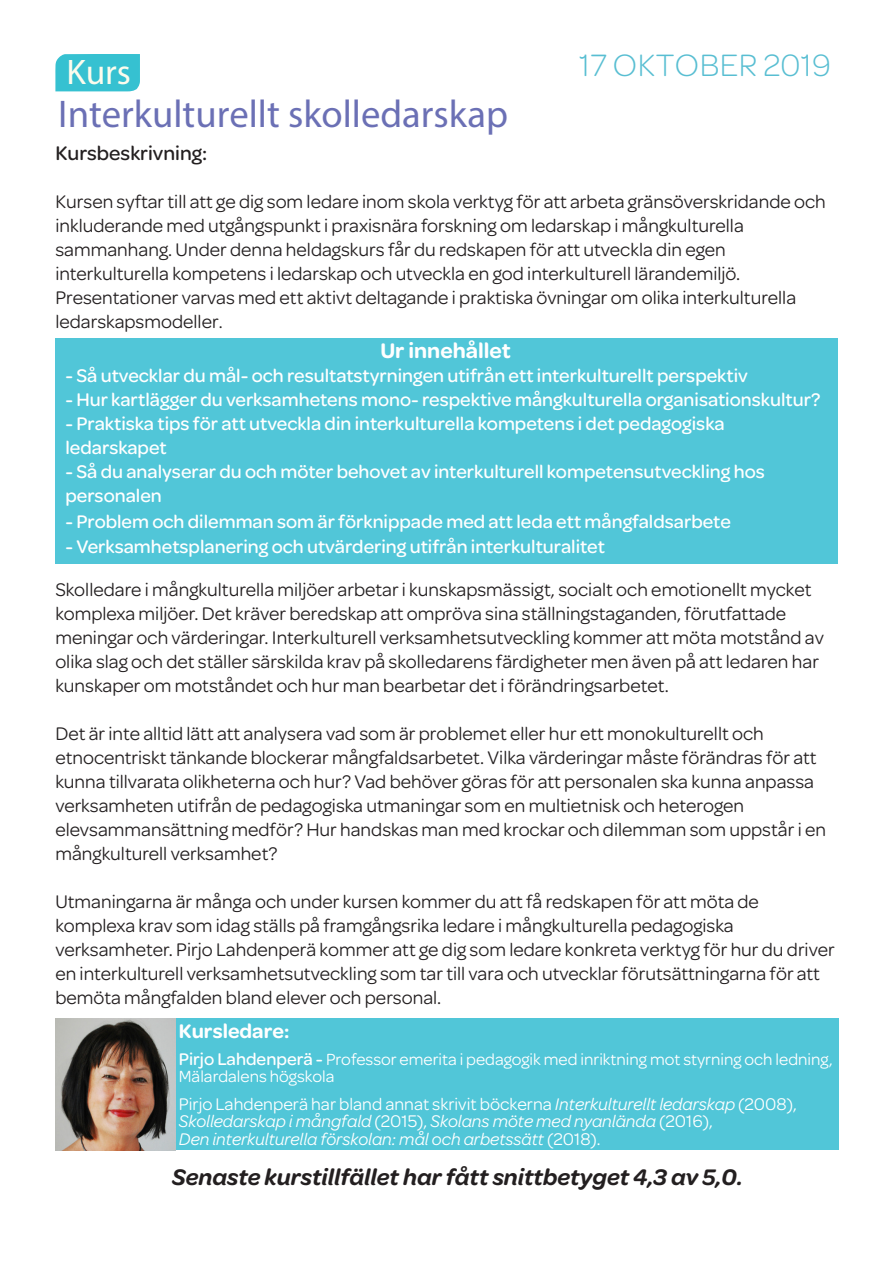
<style>
.page{position:relative;width:893px;height:1263px;background:#fff}
.page>*{position:absolute;margin:0;border:0;box-sizing:border-box;transform-origin:0 0}
.t1{font:38.7px "Myriad Pro";color:#6b70b5}
.t2{font:35.55px "Myriad Pro";color:#fcfced}
.leipis{font:300 33px "Omnes";letter-spacing:.015em;color:#58bed2}
.t3{font:italic 600 24px "Omnes";color:#231f20}
.t4{font:600 22.5px "Omnes";color:#fff}
.t5{font:500 21px "Omnes";color:#231f20}
.t6{font:600 21px "Omnes";color:#fff}
.leipis-2{font:19.5px/24px "Omnes";color:#231f20}
.t7{font:500 19.5px "Omnes";color:#fff}
.t8{font:italic 18px "Omnes";color:#fff}
.t9{font:18px "Omnes";color:#fff}
.t10{font:17.25px "Omnes";color:#fff}
.s1{font-size:18.75px}
.s2{font-weight:500;font-size:18px}
.s3{font-style:italic}
.s4{font-style:normal}
</style>
<div class="page">
<div style="left:55px;top:1018px;width:784px;height:132px;background:#51c6d8"></div>
<img style="left:55px;top:1018px;width:121px;height:132px">
<div style="left:55px;top:338px;width:782px;height:225px;background:#51c6d8"></div>
<div style="left:55px;top:54px;width:85px;height:37px;background:#36c1d1"></div>
<p class="t2" style="left:66px;top:50px;width:66px">Kurs</p>
<p class="t1" style="left:58px;top:91px;width:451px">Interkulturellt skolledarskap</p>
<p class="leipis" style="left:579px;top:47px;width:253px">17 OKTOBER 2019</p>
<p class="t5" style="left:55px;top:139px;width:153px">Kursbeskrivning:</p>
<p class="leipis-2" style="left:55px;top:189px;width:772px">Kursen syftar till att ge dig som ledare inom skola verktyg för att arbeta gränsöverskridande och inkluderande med utgångspunkt i praxisnära forskning om ledarskap i mångkulturella</p>
<p class="leipis-2" style="left:55px;top:237px;width:672px">sammanhang. Under denna heldagskurs får du redskapen för att utveckla din egen</p>
<p class="leipis-2" style="left:55px;top:261px;width:686px">interkulturella kompetens i ledarskap och utveckla en god interkulturell lärandemiljö.</p>
<p class="leipis-2" style="left:55px;top:285px;width:742px">Presentationer varvas med ett aktivt deltagande i praktiska övningar om olika interkulturella ledarskapsmodeller<span class="s1">.</span></p>
<p class="t4" style="left:380px;top:338px;width:132px">Ur innehållet</p>
<p class="t7" style="left:65px;top:362px;width:684px">- Så utvecklar du mål- och resultatstyrningen utifrån ett interkulturellt perspektiv</p>
<p class="t7" style="left:65px;top:386px;width:757px">- Hur kartlägger du verksamhetens mono- respektive mångkulturella organisationskultur?</p>
<p class="t7" style="left:65px;top:410px;width:661px">- Praktiska tips för att utveckla din interkulturella kompetens i det pedagogiska</p>
<p class="t7" style="left:65px;top:434px;width:103px">ledarskapet</p>
<p class="t7" style="left:65px;top:458px;width:701px">- Så du analyserar du och möter behovet av interkulturell kompetensutveckling hos</p>
<p class="t7" style="left:65px;top:482px;width:98px">personalen</p>
<p class="t7" style="left:65px;top:508px;width:667px">- Problem och dilemman som är förknippade med att leda ett mångfaldsarbete</p>
<p class="t7" style="left:65px;top:533px;width:541px">- Verksamhetsplanering och utvärdering utifrån interkulturalitet</p>
<p class="leipis-2" style="left:55px;top:577px;width:758px">Skolledare i mångkulturella miljöer arbetar i kunskapsmässigt, socialt och emotionellt mycket komplexa miljöer. Det kräver beredskap att ompröva sina ställningstaganden, förutfattade</p>
<p class="leipis-2" style="left:55px;top:625px;width:770px">meningar och värderingar. Interkulturell verksamhetsutveckling kommer att möta motstånd av olika slag och det ställer särskilda krav på skolledarens färdigheter men även på att ledaren har kunskaper om motståndet och hur man bearbetar det i förändringsarbetet.</p>
<p class="leipis-2" style="left:55px;top:721px;width:710px">Det är inte alltid lätt att analysera vad som är problemet eller hur ett monokulturellt och</p>
<p class="leipis-2" style="left:55px;top:745px;width:763px">etnocentriskt tänkande blockerar mångfaldsarbetet. Vilka värderingar måste förändras för att kunna tillvarata olikheterna och hur? Vad behöver göras för att personalen ska kunna anpassa verksamheten utifrån de pedagogiska utmaningar som en multietnisk och heterogen</p>
<p class="leipis-2" style="left:55px;top:817px;width:772px">elevsammansättning medför? Hur handskas man med krockar och dilemman som uppstår i en mångkulturell verksamhet?</p>
<p class="leipis-2" style="left:55px;top:889px;width:705px">Utmaningarna är många och under kursen kommer du att få redskapen för att möta de</p>
<p class="leipis-2" style="left:55px;top:913px;width:680px">komplexa krav som idag ställs på framgångsrika ledare i mångkulturella pedagogiska</p>
<p class="leipis-2" style="left:55px;top:937px;width:781px">verksamheter. Pirjo Lahdenperä kommer att ge dig som ledare konkreta verktyg för hur du driver en interkulturell verksamhetsutveckling som tar till vara och utvecklar förutsättningarna för att bemöta mångfalden bland elever och personal.</p>
<p class="t6" style="left:179px;top:1019px;width:112px">Kursledare:</p>
<p class="t10" style="left:179px;top:1048px;width:655px"><span class="s2">Pirjo Lahdenperä -</span> Professor emerita i pedagogik med inriktning mot styrning och ledning,</p>
<p class="t10" style="left:179px;top:1064px;width:157px">Mälardalens högskola</p>
<p class="t9" style="left:179px;top:1092px;width:620px">Pirjo Lahdenperä har bland annat skrivit böckerna <span class="s3">Interkulturellt ledarskap</span> (2008),</p>
<p class="t8" style="left:179px;top:1111px;width:535px">Skolledarskap i mångfald <span class="s4">(2015),</span> Skolans möte med nyanlända <span class="s4">(2016),</span></p>
<p class="t8" style="left:179px;top:1129px;width:423px">Den interkulturella förskolan: mål och arbetssätt <span class="s4">(2018).</span></p>
<p class="t3" style="left:172px;top:1164px;width:572px">Senaste kurstillfället har fått snittbetyget 4,3 av 5,0.</p>
</div>
